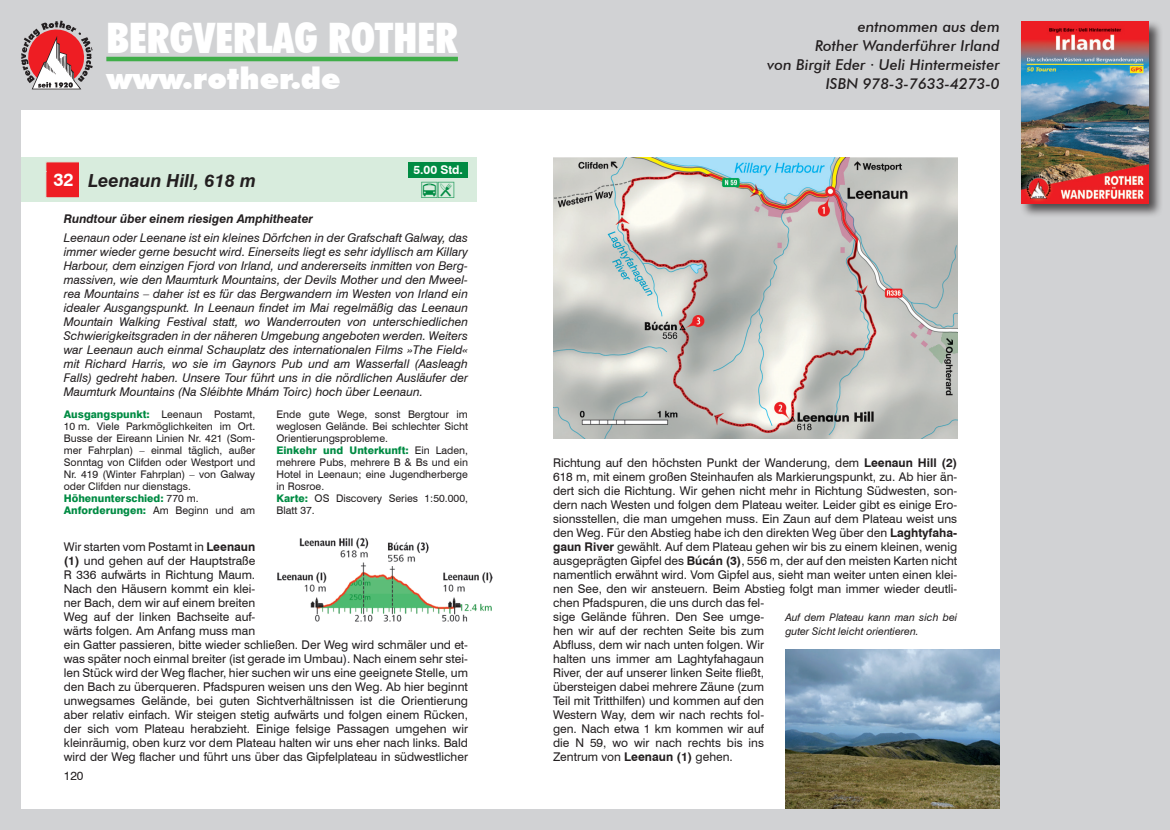
<style>
.page{position:relative;width:1170px;height:830px;background:#fff}
.page>*{position:absolute;margin:0;border:0;box-sizing:border-box;transform-origin:0 0}
.t1{font:900 condensed 42px "Futura BT";color:#fff}
.t2{font:900 30px "Futura BT";color:#fff}
.t3{font:22.5px "wb font";color:#008b43}
.t4{font:italic 700 18px "Swiss 721 BT";color:#231f20}
.t5{font:italic 500 15px/18.9px "Futura BT";color:#231f20;text-align:right}
.t6{font:12px/14.1px "Swiss 721 BT";color:#231f20}
.t7{font:italic 12px/14.1px "Swiss 721 BT";color:#231f20;text-align:justify}
.t8{font:italic 700 12px "Swiss 721 BT";color:#231f20}
.t9{font:700 12px "Swiss 721 BT";color:#fff}
.t10{font:10.5px/12px "Swiss 721 BT";color:#231f20}
.t11{font:italic 10.5px/14.1px "Swiss 721 BT";color:#231f20}
.s1{font-style:normal;color:#fff}
.s2{font-weight:800;color:#008b43}
.s3{font-weight:700}
</style>
<div class="page">
<div style="left:0;top:0;width:1169px;height:829px;background:#d1d2d4"></div>
<svg style="left:21px;top:21px;width:72px;height:68px"></svg>
<hr style="left:106px;top:57px;width:352px;height:4px;background:#40ae49">
<div style="left:1019px;top:19px;width:143px;height:199px;background:#231f20;opacity:.75"></div>
<img style="left:1020px;top:21px;width:128px;height:182px">
<div style="left:21px;top:110px;width:978px;height:698px;background:#fff"></div>
<div style="left:21px;top:157px;width:455px;height:45px;background:#d8ecdd"></div>
<svg style="left:46px;top:162px;width:33px;height:36px"></svg>
<div style="left:408px;top:162px;width:60px;height:16px;background:#008b43"></div>
<img style="left:277px;top:537px;width:215px;height:83px">
<img style="left:553px;top:157px;width:404px;height:281px">
<img style="left:785px;top:649px;width:214px;height:159px">
<h1 class="t1" style="left:106px;top:12px;width:353px">BERGVERLAG ROTHER</h1>
<h2 class="t2" style="left:106px;top:60px;width:236px">www.rother.de</h2>
<h3 class="t4" style="left:53px;top:169px;width:204px"><span class="s1">32</span> Leenaun Hill, 618 m</h3>
<p class="t9" style="left:413px;top:163px;width:51px">5.00 Std.</p>
<h3 class="t3" style="left:421px;top:182px;width:35px">8C</h3>
<p class="t8" style="left:64px;top:211px;width:251px">Rundtour über einem riesigen Amphitheater</p>
<p class="t7" style="left:64px;top:230px;width:405px">Leenaun oder Leenane ist ein kleines Dörfchen in der Grafschaft Galway, das immer wieder gerne besucht wird. Einerseits liegt es sehr idyllisch am Killary Harbour, dem einzigen Fjord von Irland, und andererseits inmitten von Berg&shy;massiven, wie den Maumturk Mountains, der Devils Mother und den Mweel&shy;rea Mountains – daher ist es für das Bergwandern im Westen von Irland ein idealer Ausgangspunkt. In Leenaun findet im Mai regelmäßig das Leenaun Mountain Walking Festival statt, wo Wanderrouten von unterschiedlichen Schwierigkeitsgraden in der näheren Umgebung angeboten werden. Weiters war Leenaun auch einmal Schauplatz des internationalen Films »The Field« mit Richard Harris, wo sie im Gaynors Pub und am Wasserfall (Aasleagh Falls) gedreht haben. Unsere Tour führt uns in die nördlichen Ausläufer der Maumturk Mountains (Na Sléibhte Mhám Toirc) hoch über Leenaun.</p>
<p class="t10" style="left:64px;top:408px;width:193px"><span class="s2">Ausgangspunkt:</span> Leenaun Postamt, 10 m. Viele Parkmöglichkeiten im Ort.<br>Busse der Eireann Linien Nr. 421 (Som&shy;mer Fahrplan) – einmal täglich, außer Sonntag von Clifden oder Westport und Nr. 419 (Winter Fahrplan) – von Galway oder Clifden nur dienstags.<br><span class="s2">Höhenunterschied:</span> 770 m.<br><span class="s2">Anforderungen:</span> Am Beginn und am</p>
<p class="t10" style="left:276px;top:408px;width:193px">Ende gute Wege, sonst Bergtour im weglosen Gelände. Bei schlechter Sicht<br>Orientierungsprobleme.<br><span class="s2">Einkehr und Unterkunft:</span> Ein Laden, mehrere Pubs, mehrere B &amp; Bs und ein<br>Hotel in Leenaun; eine Jugendherberge in Rosroe.<br><span class="s2">Karte:</span> OS Discovery Series 1:50.000,<br>Blatt 37.</p>
<p class="t6" style="left:64px;top:539px;width:405px">Wir starten vom Postamt in <span class="s3">Leenaun<br>(1)</span> und gehen auf der Hauptstraße<br>R 336 aufwärts in Richtung Maum.<br>Nach den Häusern kommt ein klei-<br>ner Bach, dem wir auf einem breiten<br>Weg auf der linken Bachseite auf-<br>wärts folgen. Am Anfang muss man<br>ein Gatter passieren, bitte wieder schließen. Der Weg wird schmäler und et&shy;was später noch einmal breiter (ist gerade im Umbau). Nach einem sehr stei&shy;len Stück wird der Weg flacher, hier suchen wir uns eine geeignete Stelle, um den Bach zu überqueren. Pfadspuren weisen uns den Weg. Ab hier beginnt unwegsames Gelände, bei guten Sichtverhältnissen ist die Orientierung aber relativ einfach. Wir steigen stetig aufwärts und folgen einem Rücken, der sich vom Plateau herabzieht. Einige felsige Passagen umgehen wir kleinräumig, oben kurz vor dem Plateau halten wir uns eher nach links. Bald wird der Weg flacher und führt uns über das Gipfelplateau in südwestlicher</p>
<p class="t6" style="left:64px;top:768px;width:21px">120</p>
<p class="t5" style="left:767px;top:17px;width:234px">entnommen aus dem<br>Rother Wanderführer Irland<br>von Birgit Eder · Ueli Hintermeister<br>ISBN 978-3-7633-4273-0</p>
<p class="t6" style="left:553px;top:455px;width:405px">Richtung auf den höchsten Punkt der Wanderung, dem <span class="s3">Leenaun Hill (2)<br></span>618 m, mit einem großen Steinhaufen als Markierungspunkt, zu. Ab hier än&shy;dert sich die Richtung. Wir gehen nicht mehr in Richtung Südwesten, son&shy;dern nach Westen und folgen dem Plateau weiter. Leider gibt es einige Ero&shy;sionsstellen, die man umgehen muss. Ein Zaun auf dem Plateau weist uns den Weg. Für den Abstieg habe ich den direkten Weg über den <span class="s3">Laghtyfaha&shy;gaun River</span> gewählt. Auf dem Plateau gehen wir bis zu einem kleinen, wenig ausgeprägten Gipfel des <span class="s3">Búcán (3)</span>, 556 m, der auf den meisten Karten nicht namentlich erwähnt wird. Vom Gipfel aus, sieht man weiter unten einen klei&shy;nen See, den wir ansteuern. Beim Abstieg folgt man immer wieder deutli&shy;chen Pfadspuren, die uns durch das fel-<br>sige Gelände führen. Den See umge-<br>hen wir auf der rechten Seite bis zum<br>Abfluss, dem wir nach unten folgen. Wir<br>halten uns immer am Laghtyfahagaun<br>River, der auf unserer linken Seite fließt,<br>übersteigen dabei mehrere Zäune (zum<br>Teil mit Tritthilfen) und kommen auf den<br>Western Way, dem wir nach rechts fol-<br>gen. Nach etwa 1 km kommen wir auf<br>die N 59, wo wir nach rechts bis ins<br>Zentrum von <span class="s3">Leenaun (1)</span> gehen.</p>
<p class="t11" style="left:785px;top:610px;width:173px">Auf dem Plateau kann man sich bei guter Sicht leicht orientieren.</p>
</div>
